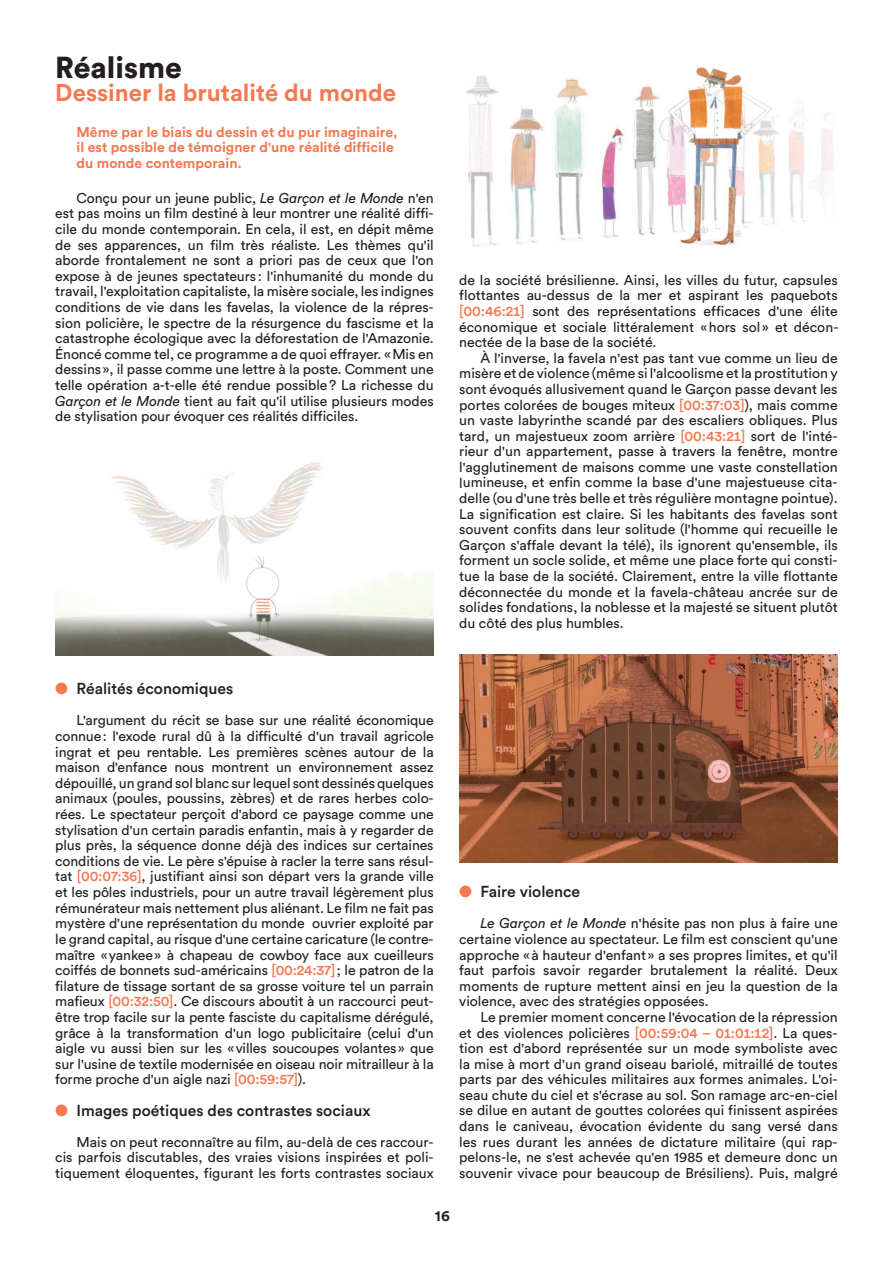
<style>
.page{position:relative;width:893px;height:1263px;background:#fff}
.page>*{position:absolute;margin:0;border:0;box-sizing:border-box;transform-origin:0 0}
.t1{font:900 30px "Circular Std";color:#231f20}
.t2{font:700 24px "Circular Std";color:#f47850}
.t3{font:500 15.75px "Circular Std";color:#231f20}
.t4{font:700 15px "Circular Std";color:#231f20}
.t5{font:14.1px/15.6px "Circular Std";color:#231f20;text-align:justify}
.t6{font:700 14.1px/15.6px "Circular Std";color:#f47850}
.s1{font-style:italic}
.s2{font-weight:500;color:#f47850}
.s3{color:#f47850}
</style>
<div class="page">
<img style="left:55px;top:462px;width:379px;height:194px">
<img style="left:466px;top:67px;width:368px;height:180px">
<img style="left:459px;top:654px;width:379px;height:209px">
<h1 class="t1" style="left:55px;top:51px;width:128px">Réalisme</h1>
<h2 class="t2" style="left:55px;top:80px;width:342px">Dessiner la brutalité du monde</h2>
<p class="t6" style="left:77px;top:124px;width:322px">Même par le biais du dessin et du pur imaginaire, il est possible de témoigner d'une réalité difficile du monde contemporain.</p>
<p class="t5" style="left:55px;top:190px;width:380px;text-indent:21px">Conçu pour un jeune public, <span class="s1">Le Garçon et le Monde</span> n'en est pas moins un film destiné à leur montrer une réalité diffi&shy;cile du monde contemporain. En cela, il est, en dépit même de ses apparences, un film très réaliste. Les thèmes qu'il aborde frontalement ne sont a priori pas de ceux que l'on expose à de jeunes spectateurs : l'inhumanité du monde du travail, l'exploitation capitaliste, la misère sociale, les indignes conditions de vie dans les favelas, la violence de la répres&shy;sion policière, le spectre de la résurgence du fascisme et la catastrophe écologique avec la déforestation de l'Amazonie.<br>Énoncé comme tel, ce programme a de quoi effrayer. « Mis en dessins », il passe comme une lettre à la poste. Comment une telle opération a-t-elle été rendue possible ? La richesse du <span class="s1">Garçon et le Monde</span> tient au fait qu'il utilise plusieurs modes de stylisation pour évoquer ces réalités difficiles.</p>
<p class="t5" style="left:459px;top:272px;width:381px">de la société brésilienne. Ainsi, les villes du futur, capsules flottantes au-dessus de la mer et aspirant les paquebots <span class="s2">[00:46:21]</span> sont des représentations efficaces d'une élite économique et sociale littéralement « hors sol » et décon&shy;nectée de la base de la société.</p>
<p class="t5" style="left:459px;top:350px;width:380px;text-indent:21px">À l'inverse, la favela n'est pas tant vue comme un lieu de misère et de violence (même si l'alcoolisme et la prostitution y sont évoqués allusivement quand le Garçon passe devant les portes colorées de bouges miteux <span class="s2">[00:37:03]</span>), mais comme un vaste labyrinthe scandé par des escaliers obliques. Plus tard, un majestueux zoom arrière <span class="s2">[00:43:21]</span> sort de l'inté&shy;rieur d'un appartement, passe à travers la fenêtre, montre l'agglutinement de maisons comme une vaste constellation lumineuse, et enfin comme la base d'une majestueuse cita&shy;delle (ou d'une très belle et très régulière montagne pointue).<br>La signification est claire. Si les habitants des favelas sont souvent confits dans leur solitude (l'homme qui recueille le Garçon s'affale devant la télé), ils ignorent qu'ensemble, ils forment un socle solide, et même une place forte qui consti&shy;tue la base de la société. Clairement, entre la ville flottante déconnectée du monde et la favela-château ancrée sur de solides fondations, la noblesse et la majesté se situent plutôt du côté des plus humbles.</p>
<p class="t3" style="left:55px;top:680px;width:180px"><span class="s3">●</span> Réalités économiques</p>
<p class="t5" style="left:55px;top:713px;width:380px;text-indent:21px">L'argument du récit se base sur une réalité économique connue : l'exode rural dû à la difficulté d'un travail agricole ingrat et peu rentable. Les premières scènes autour de la maison d'enfance nous montrent un environnement assez dépouillé, un grand sol blanc sur lequel sont dessinés quelques animaux (poules, poussins, zèbres) et de rares herbes colo&shy;rées. Le spectateur perçoit d'abord ce paysage comme une stylisation d'un certain paradis enfantin, mais à y regarder de plus près, la séquence donne déjà des indices sur certaines conditions de vie. Le père s'épuise à racler la terre sans résul&shy;tat <span class="s2">[00:07:36]</span>, justifiant ainsi son départ vers la grande ville et les pôles industriels, pour un autre travail légèrement plus rémunérateur mais nettement plus aliénant. Le film ne fait pas mystère d'une représentation du monde ouvrier exploité par le grand capital, au risque d'une certaine caricature (le contre&shy;maître « yankee » à chapeau de cowboy face aux cueilleurs coiffés de bonnets sud-américains <span class="s2">[00:24:37]</span> ; le patron de la filature de tissage sortant de sa grosse voiture tel un parrain mafieux <span class="s2">[00:32:50]</span>. Ce discours aboutit à un raccourci peut&shy;être trop facile sur la pente fasciste du capitalisme dérégulé, grâce à la transformation d'un logo publicitaire (celui d'un aigle vu aussi bien sur les « villes soucoupes volantes » que sur l'usine de textile modernisée en oiseau noir mitrailleur à la forme proche d'un aigle nazi <span class="s2">[00:59:57]</span>).</p>
<p class="t3" style="left:55px;top:1101px;width:317px"><span class="s3">●</span> Images poétiques des contrastes sociaux</p>
<p class="t5" style="left:55px;top:1134px;width:380px;text-indent:21px">Mais on peut reconnaître au film, au-delà de ces raccour&shy;cis parfois discutables, des vraies visions inspirées et poli&shy;tiquement éloquentes, figurant les forts contrastes sociaux</p>
<p class="t3" style="left:459px;top:883px;width:123px"><span class="s3">●</span> Faire violence</p>
<p class="t5" style="left:459px;top:916px;width:380px;text-indent:21px"><span class="s1">Le Garçon et le Monde</span> n'hésite pas non plus à faire une certaine violence au spectateur. Le film est conscient qu'une approche « à hauteur d'enfant » a ses propres limites, et qu'il faut parfois savoir regarder brutalement la réalité. Deux moments de rupture mettent ainsi en jeu la question de la violence, avec des stratégies opposées.</p>
<p class="t5" style="left:459px;top:1009px;width:380px;text-indent:21px">Le premier moment concerne l'évocation de la répression et des violences policières <span class="s2">[00:59:04 – 01:01:12]</span>. La ques&shy;tion est d'abord représentée sur un mode symboliste avec la mise à mort d'un grand oiseau bariolé, mitraillé de toutes parts par des véhicules militaires aux formes animales. L'oi&shy;seau chute du ciel et s'écrase au sol. Son ramage arc-en-ciel se dilue en autant de gouttes colorées qui finissent aspirées dans le caniveau, évocation évidente du sang versé dans les rues durant les années de dictature militaire (qui rap&shy;pelons-le, ne s'est achevée qu'en 1985 et demeure donc un souvenir vivace pour beaucoup de Brésiliens). Puis, malgré</p>
<p class="t4" style="left:435px;top:1207px;width:16px">16</p>
</div>
